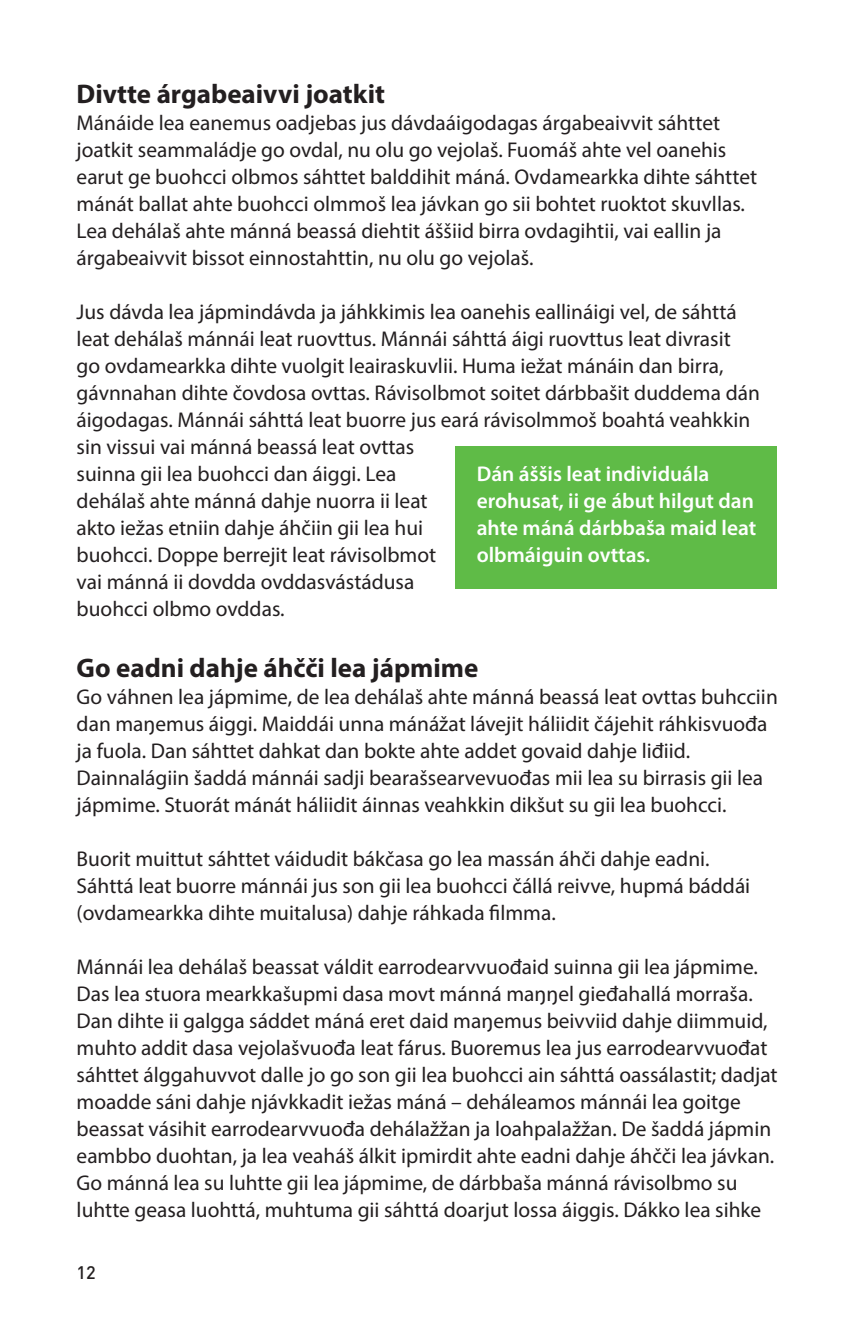
<style>
.page{position:relative;width:862px;height:1340px;background:#fff}
.page>*{position:absolute;margin:0;border:0;box-sizing:border-box;transform-origin:0 0}
.t1{font:700 27px "Myriad Pro";color:#231f20}
.t2{font:21.38px/27px "Myriad Pro";color:#231f20}
.t3{font:600 21.38px/27px "Myriad Pro";color:#fff}
.t4{font:500 18px "DIN";color:#231f20}
</style>
<div class="page">
<div style="left:455px;top:446px;width:321px;height:143px;background:#5fbb47"></div>
<p class="t1" style="left:77px;top:80px;width:310px">Divtte árgabeaivvi joatkit</p>
<p class="t2" style="left:77px;top:109px;width:681px">Mánáide lea eanemus oadjebas jus dávdaáigodagas árgabeaivvit sáhttet joatkit seammaládje go ovdal, nu olu go vejolaš. Fuomáš ahte vel oanehis earut ge buohcci olbmos sáhttet balddihit máná. Ovdamearkka dihte sáhttet mánát ballat ahte buohcci olmmoš lea jávkan go sii bohtet ruoktot skuvllas.<br>Lea dehálaš ahte mánná beassá diehtit áššiid birra ovdagihtii, vai eallin ja árgabeaivvit bissot einnostahttin, nu olu go vejolaš.</p>
<p class="t2" style="left:77px;top:298px;width:684px">Jus dávda lea jápmindávda ja jáhkkimis lea oanehis eallináigi vel, de sáhttá leat dehálaš mánnái leat ruovttus. Mánnái sáhttá áigi ruovttus leat divrasit<br>go ovdamearkka dihte vuolgit leairaskuvlii. Huma iežat mánáin dan birra, gávnnahan dihte čovdosa ovttas. Rávisolbmot soitet dárbbašit duddema dán áigodagas. Mánnái sáhttá leat buorre jus eará rávisolmmoš boahtá veahkkin sin vissui vai mánná beassá leat ovttas<br>suinna gii lea buohcci dan áiggi. Lea<br>dehálaš ahte mánná dahje nuorra ii leat<br>akto iežas etniin dahje áhčiin gii lea hui<br>buohcci. Doppe berrejit leat rávisolbmot<br>vai mánná ii dovdda ovddasvástádusa</p>
<p class="t3" style="left:476px;top:461px;width:281px">Dán áššis leat individuála erohusat, ii ge ábut hilgut dan ahte máná dárbbaša maid leat olbmáiguin ovttas.</p>
<p class="t2" style="left:77px;top:595px;width:209px">buohcci olbmo ovddas.</p>
<p class="t1" style="left:77px;top:654px;width:403px">Go eadni dahje áhčči lea jápmime</p>
<p class="t2" style="left:77px;top:683px;width:702px">Go váhnen lea jápmime, de lea dehálaš ahte mánná beassá leat ovttas buhcciin dan maŋemus áiggi. Maiddái unna mánážat lávejit háliidit čájehit ráhkisvuođa ja fuola. Dan sáhttet dahkat dan bokte ahte addet govaid dahje liđiid.<br>Dainnalágiin šaddá mánnái sadji bearašsearvevuođas mii lea su birrasis gii lea jápmime. Stuorát mánát háliidit áinnas veahkkin dikšut su gii lea buohcci.</p>
<p class="t2" style="left:77px;top:845px;width:674px">Buorit muittut sáhttet váidudit bákčasa go lea massán áhči dahje eadni.<br>Sáhttá leat buorre mánnái jus son gii lea buohcci čállá reivve, hupmá báddái (ovdamearkka dihte muitalusa) dahje ráhkada flmma.</p>
<p class="t2" style="left:77px;top:953px;width:702px">Mánnái lea dehálaš beassat váldit earrodearvvuođaid suinna gii lea jápmime.<br>Das lea stuora mearkkašupmi dasa movt mánná maŋŋel gieđahallá morraša.<br>Dan dihte ii galgga sáddet máná eret daid maŋemus beivviid dahje diimmuid, muhto addit dasa vejolašvuođa leat fárus. Buoremus lea jus earrodearvvuođat sáhttet álggahuvvot dalle jo go son gii lea buohcci ain sáhttá oassálastit; dadjat moadde sáni dahje njávkkadit iežas máná – deháleamos mánnái lea goitge beassat vásihit earrodearvvuođa dehálažžan ja loahpalažžan. De šaddá jápmin eambbo duohtan, ja lea veaháš álkit ipmirdit ahte eadni dahje áhčči lea jávkan.<br>Go mánná lea su luhtte gii lea jápmime, de dárbbaša mánná rávisolbmo su luhtte geasa luohttá, muhtuma gii sáhttá doarjut lossa áiggis. Dákko lea sihke</p>
<p class="t4" style="left:77px;top:1262px;width:21px">12</p>
</div>
